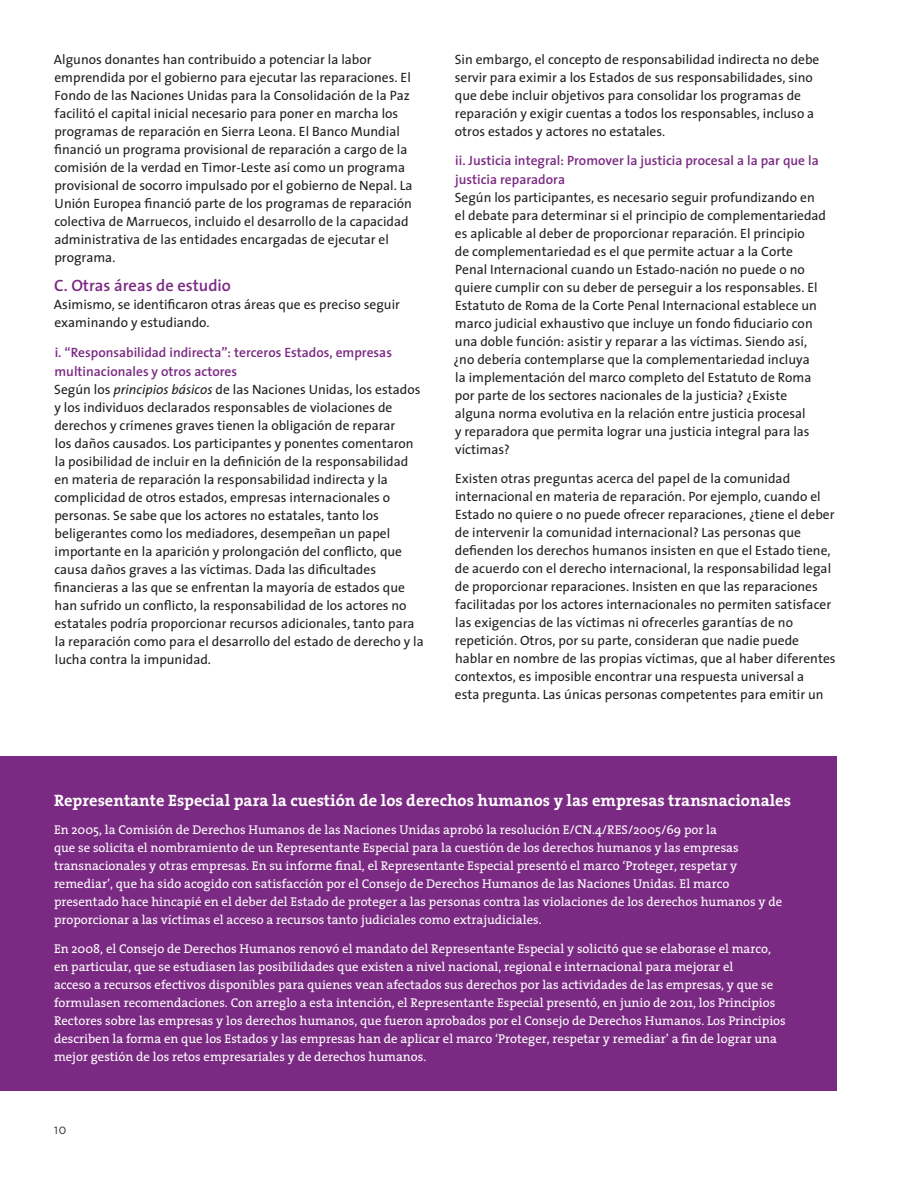
<style>
.page{position:relative;width:918px;height:1188px;background:#fff}
.page>*{position:absolute;margin:0;border:0;box-sizing:border-box;transform-origin:0 0}
.t1{font:700 16.5px "The Serif";color:#fff}
.t2{font:600 16.5px "The Sans";color:#7b2a83}
.t3{font:13.5px/18px "The Sans";color:#231f20}
.t4{font:600 13.5px/18.8px "The Sans";color:#7b2a83}
.t5{font:12.75px/18px "The Serif";color:#fff}
.t6{font:10.5px "Gotham";color:#231f20}
.s1{font-weight:600;color:#7b2a83}
.s2{font-style:italic}
</style>
<div class="page">
<div style="left:0;top:756px;width:837px;height:335px;background:#7b2a83"></div>
<p class="t3" style="left:54px;top:50px;width:360px">Algunos donantes han contribuido a potenciar la labor emprendida por el gobierno para ejecutar las reparaciones. El Fondo de las Naciones Unidas para la Consolidación de la Paz facilitó el capital inicial necesario para poner en marcha los programas de reparación en Sierra Leona. El Banco Mundial financió un programa provisional de reparación a cargo de la comisión de la verdad en Timor-Leste así como un programa provisional de socorro impulsado por el gobierno de Nepal. La Unión Europea financió parte de los programas de reparación colectiva de Marruecos, incluido el desarrollo de la capacidad administrativa de las entidades encargadas de ejecutar el programa.</p>
<p class="t2" style="left:54px;top:272px;width:178px">C. Otras áreas de estudio</p>
<p class="t3" style="left:54px;top:295px;width:348px">Asimismo, se identificaron otras áreas que es preciso seguir examinando y estudiando.</p>
<p class="t3" style="left:54px;top:343px;width:371px"><span class="s1">i. “Responsabilidad indirecta”: terceros Estados, empresas multinacionales y otros actores<br></span>Según los <span class="s2">principios básicos</span> de las Naciones Unidas, los estados y los individuos declarados responsables de violaciones de derechos y crímenes graves tienen la obligación de reparar<br>los daños causados. Los participantes y ponentes comentaron la posibilidad de incluir en la definición de la responsabilidad en materia de reparación la responsabilidad indirecta y la complicidad de otros estados, empresas internacionales o personas. Se sabe que los actores no estatales, tanto los beligerantes como los mediadores, desempeñan un papel importante en la aparición y prolongación del conflicto, que causa daños graves a las víctimas. Dada las dificultades financieras a las que se enfrentan la mayoría de estados que han sufrido un conflicto, la responsabilidad de los actores no estatales podría proporcionar recursos adicionales, tanto para la reparación como para el desarrollo del estado de derecho y la lucha contra la impunidad.</p>
<p class="t3" style="left:455px;top:50px;width:366px">Sin embargo, el concepto de responsabilidad indirecta no debe servir para eximir a los Estados de sus responsabilidades, sino que debe incluir objetivos para consolidar los programas de reparación y exigir cuentas a todos los responsables, incluso a otros estados y actores no estatales.</p>
<p class="t4" style="left:455px;top:151px;width:365px">ii. Justicia integral: Promover la justicia procesal a la par que la justicia reparadora</p>
<p class="t3" style="left:454px;top:188px;width:374px">Según los participantes, es necesario seguir profundizando en el debate para determinar si el principio de complementariedad es aplicable al deber de proporcionar reparación. El principio<br>de complementariedad es el que permite actuar a la Corte Penal Internacional cuando un Estado-nación no puede o no quiere cumplir con su deber de perseguir a los responsables. El Estatuto de Roma de la Corte Penal Internacional establece un marco judicial exhaustivo que incluye un fondo fiduciario con una doble función: asistir y reparar a las víctimas. Siendo así, ¿no debería contemplarse que la complementariedad incluya<br>la implementación del marco completo del Estatuto de Roma por parte de los sectores nacionales de la justicia? ¿Existe alguna norma evolutiva en la relación entre justicia procesal<br>y reparadora que permita lograr una justicia integral para las víctimas?</p>
<p class="t3" style="left:455px;top:469px;width:382px">Existen otras preguntas acerca del papel de la comunidad internacional en materia de reparación. Por ejemplo, cuando el Estado no quiere o no puede ofrecer reparaciones, ¿tiene el deber de intervenir la comunidad internacional? Las personas que defienden los derechos humanos insisten en que el Estado tiene, de acuerdo con el derecho internacional, la responsabilidad legal de proporcionar reparaciones. Insisten en que las reparaciones facilitadas por los actores internacionales no permiten satisfacer las exigencias de las víctimas ni ofrecerles garantías de no repetición. Otros, por su parte, consideran que nadie puede hablar en nombre de las propias víctimas, que al haber diferentes contextos, es imposible encontrar una respuesta universal a<br>esta pregunta. Las únicas personas competentes para emitir un</p>
<p class="t1" style="left:54px;top:786px;width:739px">Representante Especial para la cuestión de los derechos humanos y las empresas transnacionales</p>
<p class="t5" style="left:54px;top:821px;width:730px">En 2005, la Comisión de Derechos Humanos de las Naciones Unidas aprobó la resolución E/CN.4/RES/2005/69 por la<br>que se solicita el nombramiento de un Representante Especial para la cuestión de los derechos humanos y las empresas transnacionales y otras empresas. En su informe final, el Representante Especial presentó el marco ‘Proteger, respetar y remediar’, que ha sido acogido con satisfacción por el Consejo de Derechos Humanos de las Naciones Unidas. El marco presentado hace hincapié en el deber del Estado de proteger a las personas contra las violaciones de los derechos humanos y de proporcionar a las víctimas el acceso a recursos tanto judiciales como extrajudiciales.</p>
<p class="t5" style="left:54px;top:940px;width:733px">En 2008, el Consejo de Derechos Humanos renovó el mandato del Representante Especial y solicitó que se elaborase el marco, en particular, que se estudiasen las posibilidades que existen a nivel nacional, regional e internacional para mejorar el<br>acceso a recursos efectivos disponibles para quienes vean afectados sus derechos por las actividades de las empresas, y que se formulasen recomendaciones. Con arreglo a esta intención, el Representante Especial presentó, en junio de 2011, los Principios Rectores sobre las empresas y los derechos humanos, que fueron aprobados por el Consejo de Derechos Humanos. Los Principios describen la forma en que los Estados y las empresas han de aplicar el marco ‘Proteger, respetar y remediar’ a fin de lograr una mejor gestión de los retos empresariales y de derechos humanos.</p>
<p class="t6" style="left:54px;top:1124px;width:14px">10</p>
</div>
